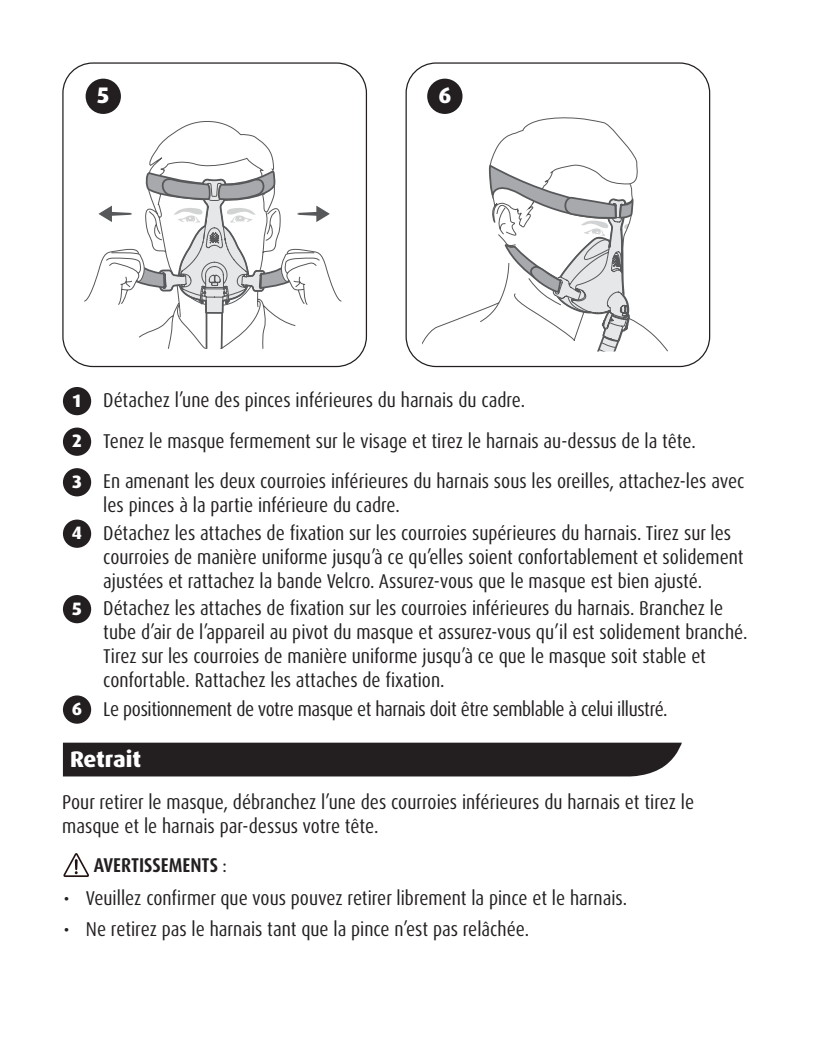
<style>
.page{position:relative;width:815px;height:1063px;background:#fff}
.page>*{position:absolute;margin:0;border:0;box-sizing:border-box;transform-origin:0 0}
.t1{font:800 22.5px "Dax Pro";letter-spacing:-.005em;color:#fff}
.t2{font:condensed 20px/24px "Dax Pro";color:#231f20}
.t3{font:condensed 20px "Dax Pro";letter-spacing:-.02em;color:#231f20}
.t4{font:700 condensed 20px "Dax Pro";color:#231f20}
.t5{font:800 18px "Dax Pro";color:#fff}
.s1{font-weight:400}
</style>
<div class="page">
<svg style="left:149px;top:121px;width:125px;height:45px"></svg>
<svg style="left:84px;top:166px;width:258px;height:183px"></svg>
<div style="left:63px;top:743px;width:619px;height:34px;background:#231f20"></div>
<div style="left:62px;top:62px;width:305px;height:305px;border:1px solid #231f20;border-radius:30px"></div>
<div style="left:406px;top:62px;width:304px;height:305px;border:1px solid #231f20;border-radius:30px"></div>
<div style="left:86px;top:79px;width:35px;height:35px;background:#231f20;border-radius:50%"></div>
<div style="left:63px;top:387px;width:28px;height:28px;background:#231f20;border-radius:50%"></div>
<div style="left:63px;top:428px;width:28px;height:28px;background:#231f20;border-radius:50%"></div>
<div style="left:63px;top:468px;width:28px;height:28px;background:#231f20;border-radius:50%"></div>
<div style="left:63px;top:520px;width:28px;height:28px;background:#231f20;border-radius:50%"></div>
<div style="left:63px;top:595px;width:28px;height:28px;background:#231f20;border-radius:50%"></div>
<div style="left:63px;top:695px;width:28px;height:29px;background:#231f20;border-radius:50%"></div>
<div style="left:427px;top:79px;width:36px;height:35px;background:#231f20;border-radius:50%"></div>
<svg style="left:422px;top:95px;width:246px;height:257px"></svg>
<svg style="left:63px;top:853px;width:26px;height:24px"></svg>
<p class="t1" style="left:97px;top:81px;width:14px">5</p>
<p class="t1" style="left:438px;top:81px;width:15px">6</p>
<p class="t5" style="left:73px;top:389px;width:10px">1</p>
<p class="t5" style="left:72px;top:429px;width:11px">2</p>
<p class="t5" style="left:72px;top:470px;width:11px">3</p>
<p class="t5" style="left:72px;top:521px;width:12px">4</p>
<p class="t5" style="left:72px;top:597px;width:11px">5</p>
<p class="t5" style="left:72px;top:697px;width:12px">6</p>
<p class="t2" style="left:103px;top:388px;width:424px">Détachez l’une des pinces inférieures du harnais du cadre.</p>
<p class="t2" style="left:103px;top:421px;width:643px;line-height:40.5px">Tenez le masque fermement sur le visage et tirez le harnais au-dessus de la tête.<br>En amenant les deux courroies inférieures du harnais sous les oreilles, attachez-les avec</p>
<p class="t2" style="left:103px;top:492px;width:629px;line-height:27.5px">les pinces à la partie inférieure du cadre.<br>Détachez les attaches de fixation sur les courroies supérieures du harnais. Tirez sur les</p>
<p class="t2" style="left:103px;top:545px;width:642px">courroies de manière uniforme jusqu’à ce qu’elles soient confortablement et solidement ajustées et rattachez la bande Velcro. Assurez-vous que le masque est bien ajusté.</p>
<p class="t2" style="left:103px;top:596px;width:646px">Détachez les attaches de fixation sur les courroies inférieures du harnais. Branchez le tube d’air de l’appareil au pivot du masque et assurez-vous qu’il est solidement branché.<br>Tirez sur les courroies de manière uniforme jusqu’à ce que le masque soit stable et confortable. Rattachez les attaches de fixation.</p>
<p class="t3" style="left:103px;top:696px;width:566px">Le positionnement de votre masque et harnais doit être semblable à celui illustré.</p>
<p class="t1" style="left:70px;top:745px;width:73px">Retrait</p>
<p class="t2" style="left:62px;top:790px;width:633px">Pour retirer le masque, débranchez l’une des courroies inférieures du harnais et tirez le masque et le harnais par-dessus votre tête.</p>
<p class="t4" style="left:94px;top:852px;width:135px">AVERTISSEMENTS <span class="s1">:</span></p>
<p class="t2" style="left:63px;top:886px;width:565px">• Veuillez confirmer que vous pouvez retirer librement la pince et le harnais.</p>
<p class="t2" style="left:63px;top:917px;width:467px">• Ne retirez pas le harnais tant que la pince n’est pas relâchée.</p>
</div>
